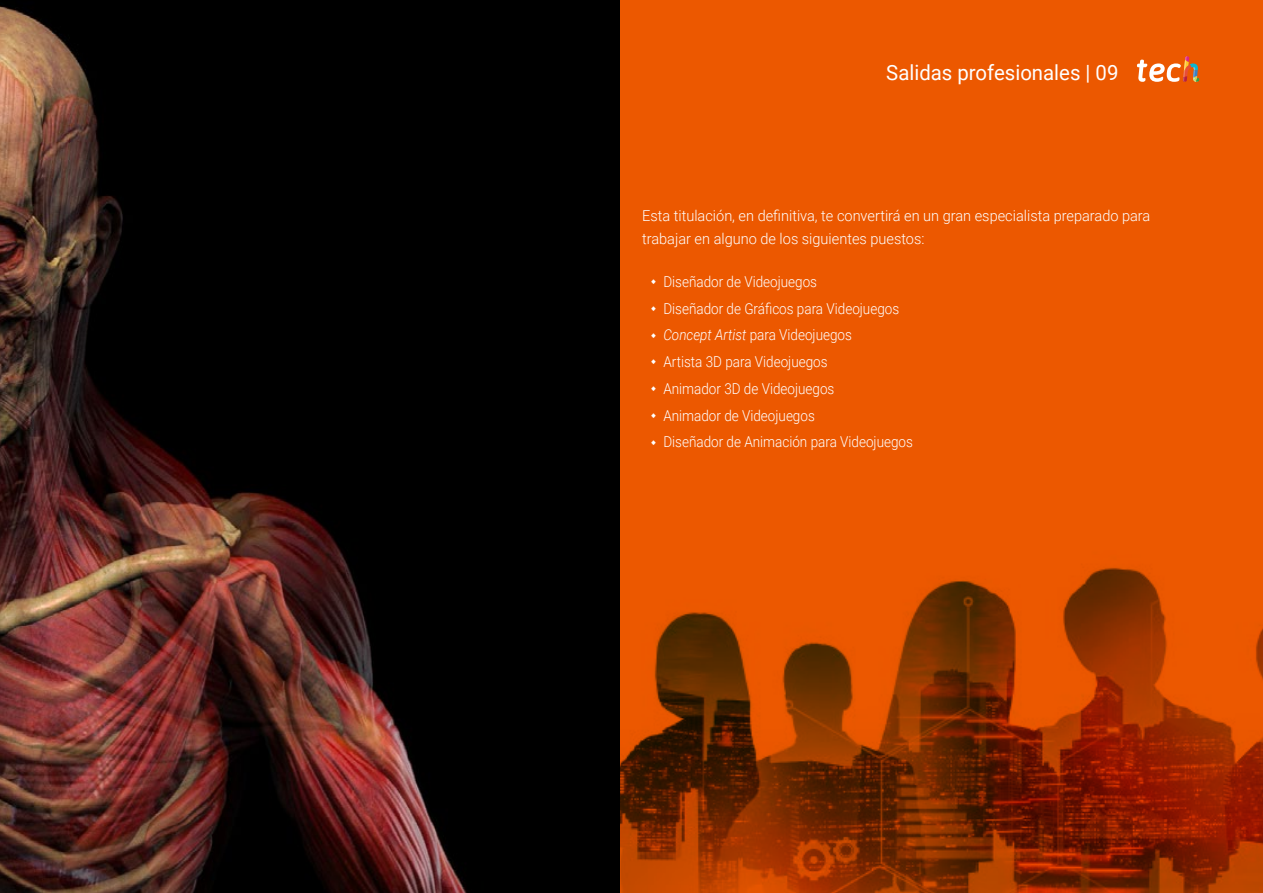
<style>
.page{position:relative;width:1263px;height:893px;background:#fff}
.page>*{position:absolute;margin:0;border:0;box-sizing:border-box;transform-origin:0 0}
.t1{font:21px "Roboto";color:#fff}
.t2{font:300 15px/26.7px "Roboto";color:#fff;scale:.9 1}
.t3{font:300 15px/22.5px "Roboto";color:#fefefe}
.s1{font-style:italic}
</style>
<div class="page">
<img style="left:0;top:0;width:621px;height:893px">
<div style="left:621px;top:0;width:642px;height:893px;background:#ec5800"></div>
<img style="left:621px;top:567px;width:642px;height:326px">
<svg style="left:1137px;top:56px;width:62px;height:26px"></svg>
<h1 class="t1" style="left:886px;top:57px;width:234px">Salidas profesionales | 09</h1>
<p class="t3" style="left:642px;top:204px;width:510px">Esta titulación, en definitiva, te convertirá en un gran especialista preparado para trabajar en alguno de los siguientes puestos:</p>
<p class="t2" style="left:663px;top:268px;width:279px">Diseñador de Videojuegos<br>Diseñador de Gráficos para Videojuegos<br><span class="s1">Concept Artist</span> para Videojuegos<br>Artista 3D para Videojuegos<br>Animador 3D de Videojuegos<br>Animador de Videojuegos<br>Diseñador de Animación para Videojuegos</p>
</div>
